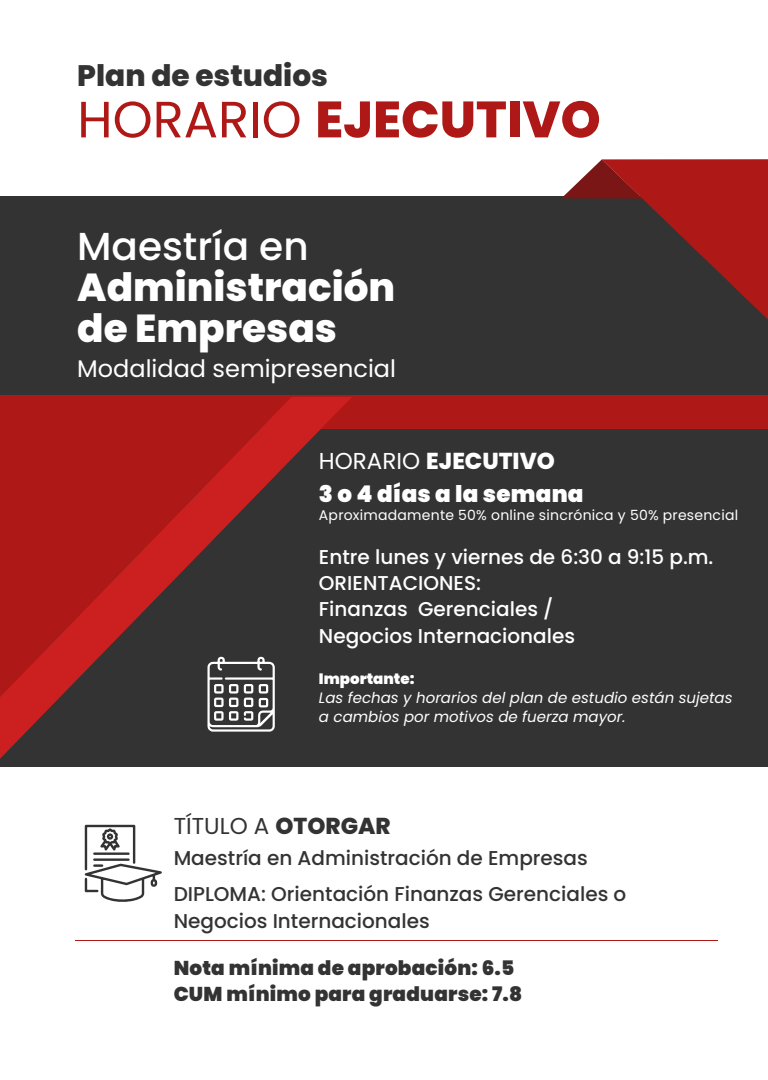
<style>
.page{position:relative;width:768px;height:1080px;background:#fff}
.page>*{position:absolute;margin:0;border:0;box-sizing:border-box;transform-origin:0 0}
.t1{font:800 51px "Poppins";color:#ae1917}
.t2{font:800 39px/41px "Poppins";color:#fff}
.t3{font:500 39px "Poppins";color:#fff}
.t4{font:800 29.6px "Poppins";color:#333}
.t5{font:24px "Poppins";color:#fff}
.t6{font:900 23px/32.5px "Poppins";letter-spacing:.01em;color:#fff}
.t7{font:23px "Poppins";color:#333}
.t8{font:500 20px/36px "Poppins";color:#333}
.t9{font:500 20px/26.3px "Poppins";color:#fff}
.t10{font:900 20px/26px "Poppins";letter-spacing:.01em;color:#333}
.t11{font:italic 15px/19px "Poppins";color:#fff}
.t12{font:900 15px "Poppins";color:#fff}
.t13{font:14px "Poppins";letter-spacing:.015em;color:#fff}
.s1{font-weight:400}
.s2{font-weight:800}
</style>
<div class="page">
<div style="left:0;top:196px;width:768px;height:571px;background:#333"></div>
<div style="left:0;top:395px;width:768px;height:34px;background:#ae1917"></div>
<svg style="left:0;top:397px;width:352px;height:362px"></svg>
<svg style="left:0;top:397px;width:292px;height:300px;fill:#ae1917"></svg>
<svg style="left:207px;top:657px;width:68px;height:75px"></svg>
<svg style="left:85px;top:825px;width:77px;height:77px"></svg>
<hr style="left:75px;top:940px;width:643px;height:1px;background:#ae1917">
<svg style="left:561px;top:159px;width:207px;height:161px"></svg>
<h3 class="t4" style="left:77px;top:58px;width:252px">Plan de estudios</h3>
<h1 class="t1" style="left:77px;top:90px;width:525px"><span class="s1">HORARIO</span> EJECUTIVO</h1>
<h2 class="t3" style="left:77px;top:223px;width:233px">Maestría en</h2>
<h2 class="t2" style="left:77px;top:267px;width:320px">Administración de Empresas</h2>
<p class="t5" style="left:77px;top:354px;width:320px">Modalidad semipresencial</p>
<p class="t6" style="left:319px;top:445px;width:266px"><span class="s1">HORARIO</span> <span class="s2">EJECUTIVO<br></span>3 o 4 días a la semana</p>
<p class="t13" style="left:319px;top:507px;width:421px">Aproximadamente 50% online sincrónica y 50% presencial</p>
<p class="t9" style="left:319px;top:544px;width:396px">Entre lunes y viernes de 6:30 a 9:15 p.m.<br>ORIENTACIONES:<br>Finanzas Gerenciales /<br>Negocios Internacionales</p>
<p class="t12" style="left:319px;top:670px;width:97px">Importante:</p>
<p class="t11" style="left:319px;top:688px;width:415px">Las fechas y horarios del plan de estudio están sujetas a cambios por motivos de fuerza mayor.</p>
<p class="t7" style="left:174px;top:813px;width:219px">TÍTULO A <span class="s2">OTORGAR</span></p>
<p class="t8" style="left:174px;top:840px;width:454px">Maestría en Administración de Empresas<br>DIPLOMA: Orientación Finanzas Gerenciales o</p>
<p class="t8" style="left:174px;top:903px;width:258px">Negocios Internacionales</p>
<p class="t10" style="left:174px;top:955px;width:350px">Nota mínima de aprobación: 6.5<br>CUM mínimo para graduarse: 7.8</p>
</div>
